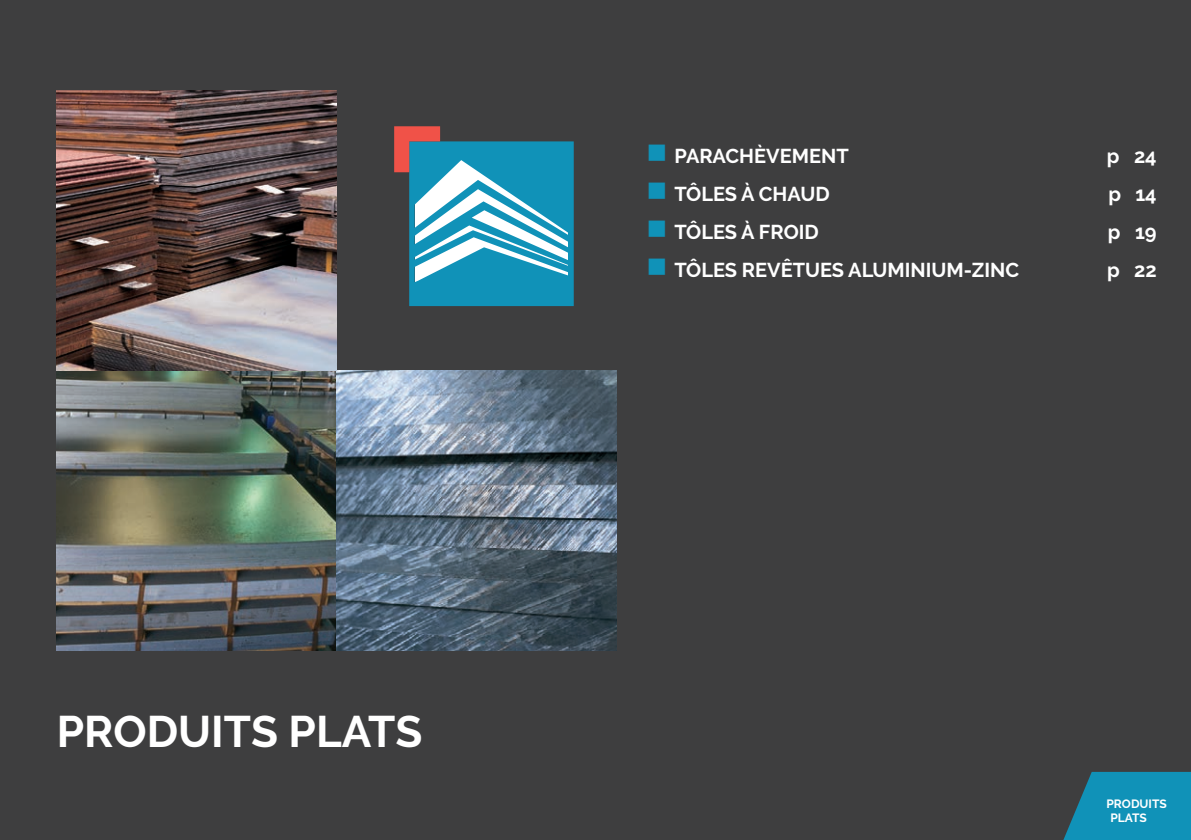
<style>
.page{position:relative;width:1191px;height:840px;background:#fff}
.page>*{position:absolute;margin:0;border:0;box-sizing:border-box;transform-origin:0 0}
.t1{font:700 44px "Raleway";color:#fff}
.t2{font:700 20px "Raleway";color:#fff}
.t3{font:700 12px/14.4px "Raleway";color:#fff}
.s1{color:#1092b8}
</style>
<div class="page">
<div style="left:0;top:0;width:1191px;height:839px;background:#3e3e3f"></div>
<svg style="left:1064px;top:771px;width:127px;height:68px;background:#1587a9"></svg>
<img style="left:57px;top:370px;width:559px;height:280px">
<svg style="left:394px;top:126px;width:180px;height:180px;background:#4c99b1"></svg>
<img style="left:57px;top:91px;width:279px;height:279px">
<h1 class="t1" style="left:57px;top:705px;width:367px">PRODUITS PLATS</h1>
<p class="t2" style="left:646px;top:144px;width:204px"><span class="s1">■</span> PARACHÈVEMENT</p>
<p class="t2" style="left:1107px;top:144px;width:51px">p 24</p>
<p class="t2" style="left:646px;top:182px;width:185px"><span class="s1">■</span> TÔLES À CHAUD</p>
<p class="t2" style="left:1108px;top:182px;width:50px">p 14</p>
<p class="t2" style="left:646px;top:220px;width:174px"><span class="s1">■</span> TÔLES À FROID</p>
<p class="t2" style="left:1108px;top:220px;width:50px">p 19</p>
<p class="t2" style="left:646px;top:258px;width:374px"><span class="s1">■</span> TÔLES REVÊTUES ALUMINIUM-ZINC</p>
<p class="t2" style="left:1107px;top:258px;width:51px">p 22</p>
<p class="t3" style="left:1110px;top:796px;width:58px;text-indent:-4px">PRODUITS<br>PLATS</p>
</div>
